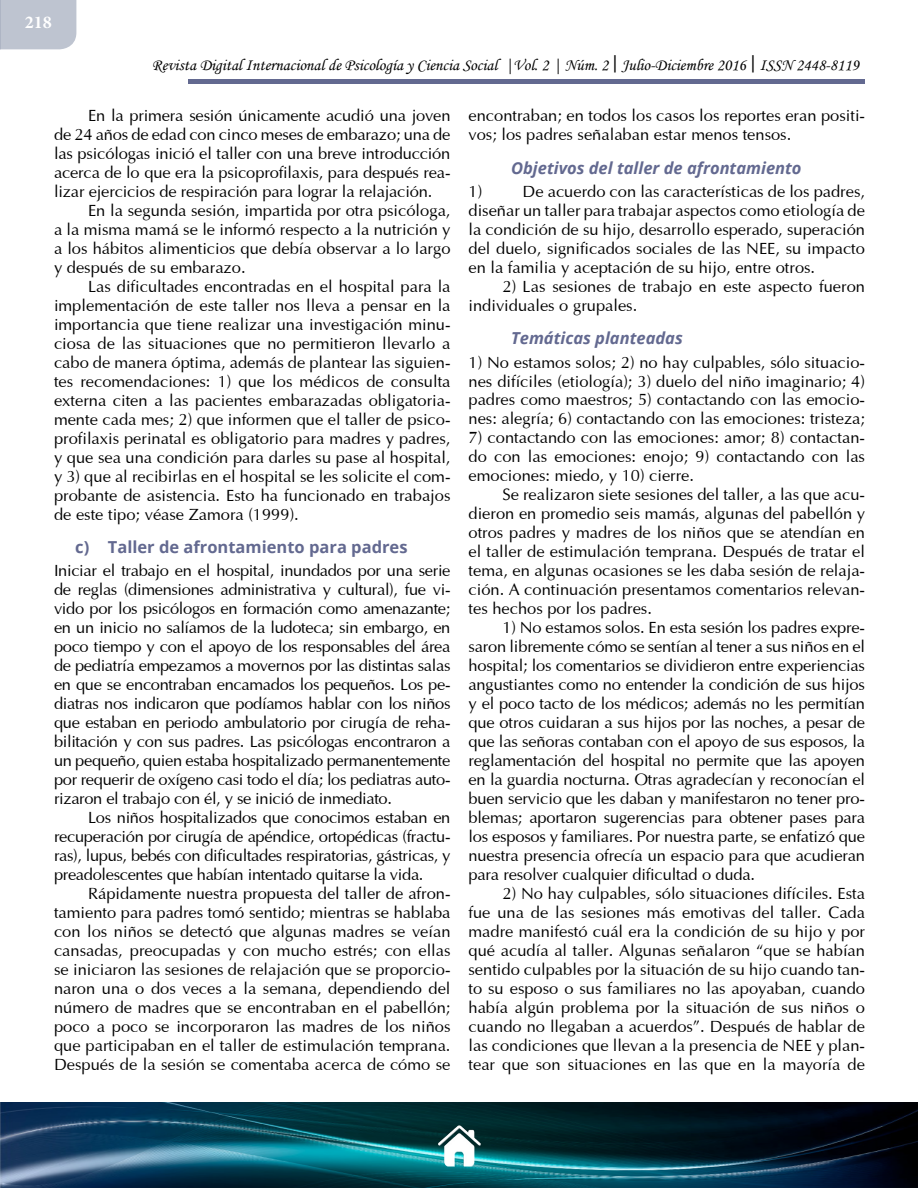
<style>
.page{position:relative;width:918px;height:1188px;background:#fff}
.page>*{position:absolute;margin:0;border:0;box-sizing:border-box;transform-origin:0 0}
.t1{font:700 18px "Minion Pro";color:#fff}
.t2{font:16.5px/18.9px "Optima";color:#000;text-align:justify}
.t3{font:16.5px "Monotype Corsiva";color:#000}
.Nivel3{font:italic 700 16.5px "Open Sans";color:#636990}
.Nivel_2{font:700 16.5px "Open Sans";color:#636990}
.s1{font-family:"Soberana Sans"}
</style>
<div class="page">
<div style="left:188px;top:79px;width:677px;height:5px;background:#636990"></div>
<div style="left:0;top:0;width:76px;height:49px;background:#bec4d0"></div>
<img style="left:0;top:1103px;width:918px;height:85px">
<img style="left:438px;top:1124px;width:42px;height:43px">
<p class="t1" style="left:25px;top:10px;width:28px">218</p>
<p class="t3" style="left:152px;top:55px;width:709px">Revista Digital Internacional de Psicología y Ciencia Social |Vol. 2 | Núm. 2 <span class="s1">|</span> Julio-Diciembre 2016 <span class="s1">|</span> ISSN 2448-8119</p>
<p class="t2" style="left:54px;top:105px;width:398px;text-indent:34px">En la primera sesión únicamente acudió una joven de 24 años de edad con cinco meses de embarazo; una de las psicólogas inició el taller con una breve introducción acerca de lo que era la psicoprofilaxis, para después rea&shy;lizar ejercicios de respiración para lograr la relajación.</p>
<p class="t2" style="left:54px;top:200px;width:398px;text-indent:34px">En la segunda sesión, impartida por otra psicóloga, a la misma mamá se le informó respecto a la nutrición y a los hábitos alimenticios que debía observar a lo largo y después de su embarazo.</p>
<p class="t2" style="left:54px;top:276px;width:398px;text-indent:34px">Las dificultades encontradas en el hospital para la implementación de este taller nos lleva a pensar en la importancia que tiene realizar una investigación minu&shy;ciosa de las situaciones que no permitieron llevarlo a cabo de manera óptima, además de plantear las siguien&shy;tes recomendaciones: 1) que los médicos de consulta externa citen a las pacientes embarazadas obligatoria&shy;mente cada mes; 2) que informen que el taller de psico&shy;profilaxis perinatal es obligatorio para madres y padres, y que sea una condición para darles su pase al hospital, y 3) que al recibirlas en el hospital se les solicite el com&shy;probante de asistencia. Esto ha funcionado en trabajos de este tipo; véase Zamora (1999).</p>
<p class="Nivel_2" style="left:75px;top:536px;width:334px">c) Taller de afrontamiento para padres</p>
<p class="t2" style="left:54px;top:560px;width:398px">Iniciar el trabajo en el hospital, inundados por una serie de reglas (dimensiones administrativa y cultural), fue vi&shy;vido por los psicólogos en formación como amenazante; en un inicio no salíamos de la ludoteca; sin embargo, en poco tiempo y con el apoyo de los responsables del área de pediatría empezamos a movernos por las distintas salas en que se encontraban encamados los pequeños. Los pe&shy;diatras nos indicaron que podíamos hablar con los niños que estaban en periodo ambulatorio por cirugía de reha&shy;bilitación y con sus padres. Las psicólogas encontraron a un pequeño, quien estaba hospitalizado permanentemente por requerir de oxígeno casi todo el día; los pediatras auto&shy;rizaron el trabajo con él, y se inició de inmediato.</p>
<p class="t2" style="left:54px;top:807px;width:398px;text-indent:34px">Los niños hospitalizados que conocimos estaban en recuperación por cirugía de apéndice, ortopédicas (fractu&shy;ras), lupus, bebés con dificultades respiratorias, gástricas, y preadolescentes que habían intentado quitarse la vida.</p>
<p class="t2" style="left:54px;top:883px;width:398px;text-indent:34px">Rápidamente nuestra propuesta del taller de afron&shy;tamiento para padres tomó sentido; mientras se hablaba con los niños se detectó que algunas madres se veían cansadas, preocupadas y con mucho estrés; con ellas se iniciaron las sesiones de relajación que se proporcio&shy;naron una o dos veces a la semana, dependiendo del número de madres que se encontraban en el pabellón; poco a poco se incorporaron las madres de los niños que participaban en el taller de estimulación temprana.<br>Después de la sesión se comentaba acerca de cómo se</p>
<p class="t2" style="left:469px;top:105px;width:398px">encontraban; en todos los casos los reportes eran positi&shy;vos; los padres señalaban estar menos tensos.</p>
<p class="Nivel3" style="left:511px;top:156px;width:292px">Objetivos del taller de afrontamiento</p>
<p class="t2" style="left:469px;top:181px;width:15px">1)</p>
<p class="t2" style="left:469px;top:181px;width:398px;text-indent:54px">De acuerdo con las características de los padres, diseñar un taller para trabajar aspectos como etiología de la condición de su hijo, desarrollo esperado, superación del duelo, significados sociales de las NEE, su impacto en la familia y aceptación de su hijo, entre otros.</p>
<p class="t2" style="left:469px;top:276px;width:398px;text-indent:34px">2) Las sesiones de trabajo en este aspecto fueron individuales o grupales.</p>
<p class="Nivel3" style="left:511px;top:327px;width:173px">Temáticas planteadas</p>
<p class="t2" style="left:469px;top:351px;width:398px">1) No estamos solos; 2) no hay culpables, sólo situacio&shy;nes difíciles (etiología); 3) duelo del niño imaginario; 4) padres como maestros; 5) contactando con las emocio&shy;nes: alegría; 6) contactando con las emociones: tristeza;</p>
<p class="t2" style="left:469px;top:427px;width:398px">7) contactando con las emociones: amor; 8) contactan&shy;do con las emociones: enojo; 9) contactando con las emociones: miedo, y 10) cierre.</p>
<p class="t2" style="left:469px;top:484px;width:398px;text-indent:34px">Se realizaron siete sesiones del taller, a las que acu&shy;dieron en promedio seis mamás, algunas del pabellón y otros padres y madres de los niños que se atendían en el taller de estimulación temprana. Después de tratar el tema, en algunas ocasiones se les daba sesión de relaja&shy;ción. A continuación presentamos comentarios relevan&shy;tes hechos por los padres.</p>
<p class="t2" style="left:469px;top:617px;width:398px;text-indent:34px">1) No estamos solos. En esta sesión los padres expre&shy;saron libremente cómo se sentían al tener a sus niños en el hospital; los comentarios se dividieron entre experiencias angustiantes como no entender la condición de sus hijos y el poco tacto de los médicos; además no les permitían que otros cuidaran a sus hijos por las noches, a pesar de que las señoras contaban con el apoyo de sus esposos, la reglamentación del hospital no permite que las apoyen en la guardia nocturna. Otras agradecían y reconocían el buen servicio que les daban y manifestaron no tener pro&shy;blemas; aportaron sugerencias para obtener pases para los esposos y familiares. Por nuestra parte, se enfatizó que nuestra presencia ofrecía un espacio para que acudieran para resolver cualquier dificultad o duda.</p>
<p class="t2" style="left:469px;top:883px;width:398px;text-indent:34px">2) No hay culpables, sólo situaciones difíciles. Esta fue una de las sesiones más emotivas del taller. Cada madre manifestó cuál era la condición de su hijo y por qué acudía al taller. Algunas señalaron “que se habían sentido culpables por la situación de su hijo cuando tan&shy;to su esposo o sus familiares no las apoyaban, cuando había algún problema por la situación de sus niños o cuando no llegaban a acuerdos”. Después de hablar de las condiciones que llevan a la presencia de NEE y plan&shy;tear que son situaciones en las que en la mayoría de</p>
</div>
